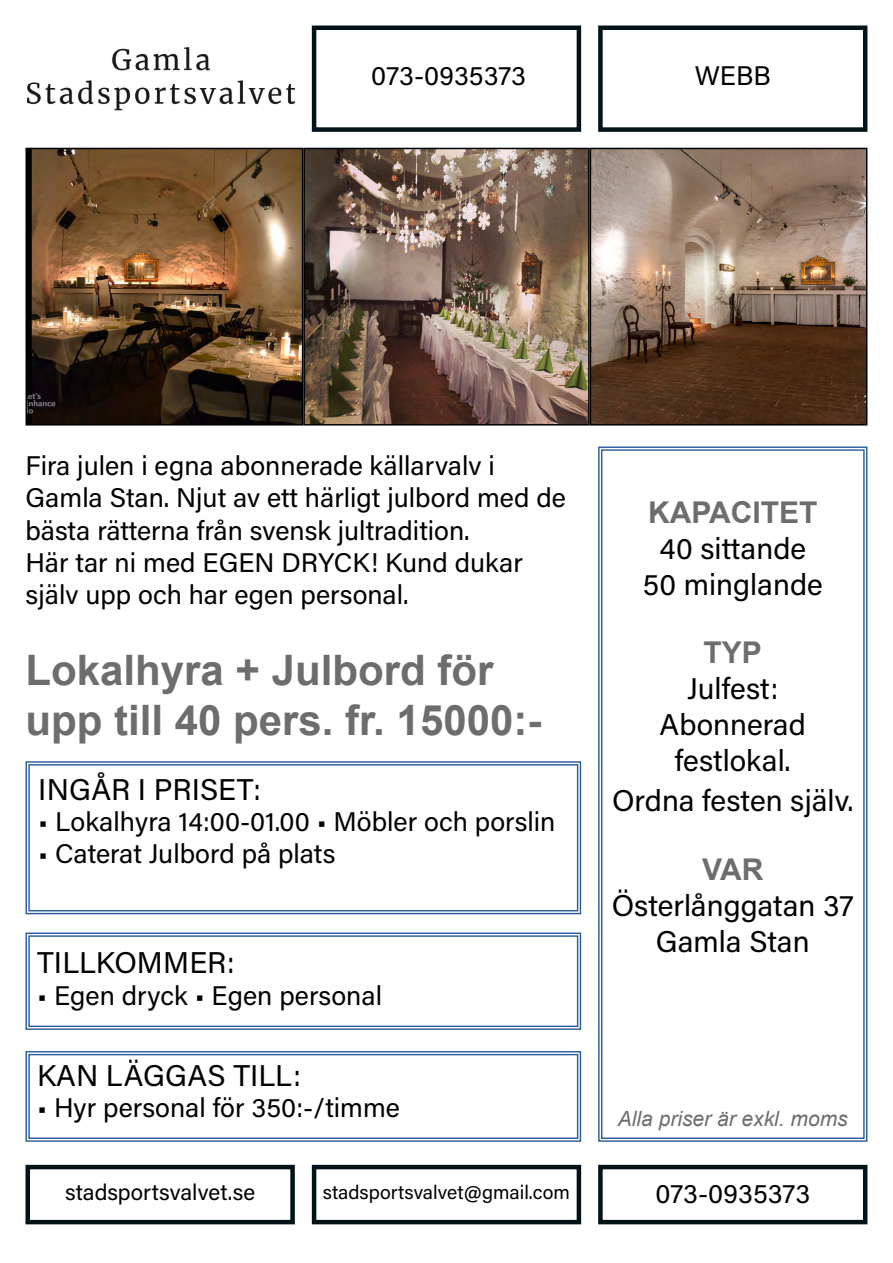
<style>
.page{position:relative;width:893px;height:1263px;background:#fff}
.page>*{position:absolute;margin:0;border:0;box-sizing:border-box;transform-origin:0 0}
.t1{font:700 42px/50.4px "Arial";color:#6d6d6c}
.t2{font:30px/36px "Acumin Variable Concept";color:#000;text-align:center}
.t3{font:700 30px "Arial";color:#6d6d6c}
.t4{font:27px/32.4px "Acumin Variable Concept";color:#000}
.t5{font:22.5px "Acumin Variable Concept";color:#000}
.t6{font:italic 21px "Arial";color:#6d6d6c}
.t7{font:19.5px "Acumin Variable Concept";color:#000}
</style>
<div class="page">
<img style="left:28px;top:47px;width:267px;height:64px">
<div style="left:312px;top:26px;width:269px;height:106px;border:4px solid #011319"></div>
<div style="left:598px;top:26px;width:269px;height:106px;border:4px solid #011319"></div>
<svg style="left:598px;top:446px;width:270px;height:696px"></svg>
<div style="left:601px;top:449px;width:264px;height:690px;border:1px solid #275b9b"></div>
<div style="left:598px;top:1165px;width:269px;height:59px;border:4px solid #011319"></div>
<div style="left:312px;top:1165px;width:269px;height:59px;border:4px solid #011319"></div>
<div style="left:26px;top:1165px;width:269px;height:59px;border:4px solid #011319"></div>
<svg style="left:25px;top:761px;width:557px;height:154px"></svg>
<div style="left:28px;top:764px;width:550px;height:147px;border:1px solid #275b9b"></div>
<svg style="left:25px;top:932px;width:557px;height:98px"></svg>
<div style="left:28px;top:935px;width:550px;height:92px;border:1px solid #275b9b"></div>
<img style="left:29px;top:151px;width:835px;height:271px">
<div style="left:26px;top:148px;width:277px;height:277px;border:2px solid #000"></div>
<div style="left:303px;top:148px;width:287px;height:277px;border:2px solid #000"></div>
<div style="left:590px;top:148px;width:277px;height:277px;border:2px solid #000"></div>
<svg style="left:25px;top:1051px;width:557px;height:91px"></svg>
<div style="left:28px;top:1054px;width:550px;height:85px;border:1px solid #275b9b"></div>
<p class="t4" style="left:371px;top:58px;width:156px">073-0935373</p>
<p class="t4" style="left:695px;top:58px;width:78px">WEBB</p>
<p class="t4" style="left:26px;top:448px;width:542px">Fira julen i egna abonnerade källarvalv i Gamla Stan. Njut av ett härligt julbord med de bästa rätterna från svensk jultradition.<br>Här tar ni med EGEN DRYCK! Kund dukar själv upp och har egen personal.</p>
<h1 class="t1" style="left:26px;top:646px;width:517px">Lokalhyra + Julbord för upp till 40 pers. fr. 15000:-</h1>
<p class="t2" style="left:38px;top:770px;width:224px">INGÅR I PRISET:</p>
<p class="t4" style="left:38px;top:805px;width:519px">• Lokalhyra 14:00-01.00 • Möbler och porslin</p>
<p class="t4" style="left:38px;top:836px;width:299px">• Caterat Julbord på plats</p>
<p class="t2" style="left:37px;top:944px;width:199px">TILLKOMMER:</p>
<p class="t4" style="left:37px;top:978px;width:346px">• Egen dryck • Egen personal</p>
<p class="t2" style="left:37px;top:1056px;width:265px">KAN LÄGGAS TILL:</p>
<p class="t4" style="left:37px;top:1091px;width:364px">• Hyr personal för 350:-/timme</p>
<p class="t3" style="left:648px;top:492px;width:171px">KAPACITET</p>
<p class="t2" style="left:643px;top:529px;width:181px">40 sittande<br>50 minglande</p>
<p class="t3" style="left:704px;top:633px;width:60px">TYP</p>
<p class="t2" style="left:660px;top:670px;width:148px">Julfest:<br>Abonnerad festlokal.</p>
<p class="t2" style="left:612px;top:781px;width:243px">Ordna festen själv.</p>
<p class="t3" style="left:702px;top:849px;width:63px">VAR</p>
<p class="t2" style="left:612px;top:886px;width:243px">Österlånggatan 37<br>Gamla Stan</p>
<p class="t6" style="left:618px;top:1105px;width:231px">Alla priser är exkl. moms</p>
<p class="t5" style="left:65px;top:1176px;width:192px">stadsportsvalvet.se</p>
<p class="t7" style="left:323px;top:1179px;width:249px">stadsportsvalvet@gmail.com</p>
<p class="t4" style="left:655px;top:1176px;width:156px">073-0935373</p>
</div>
